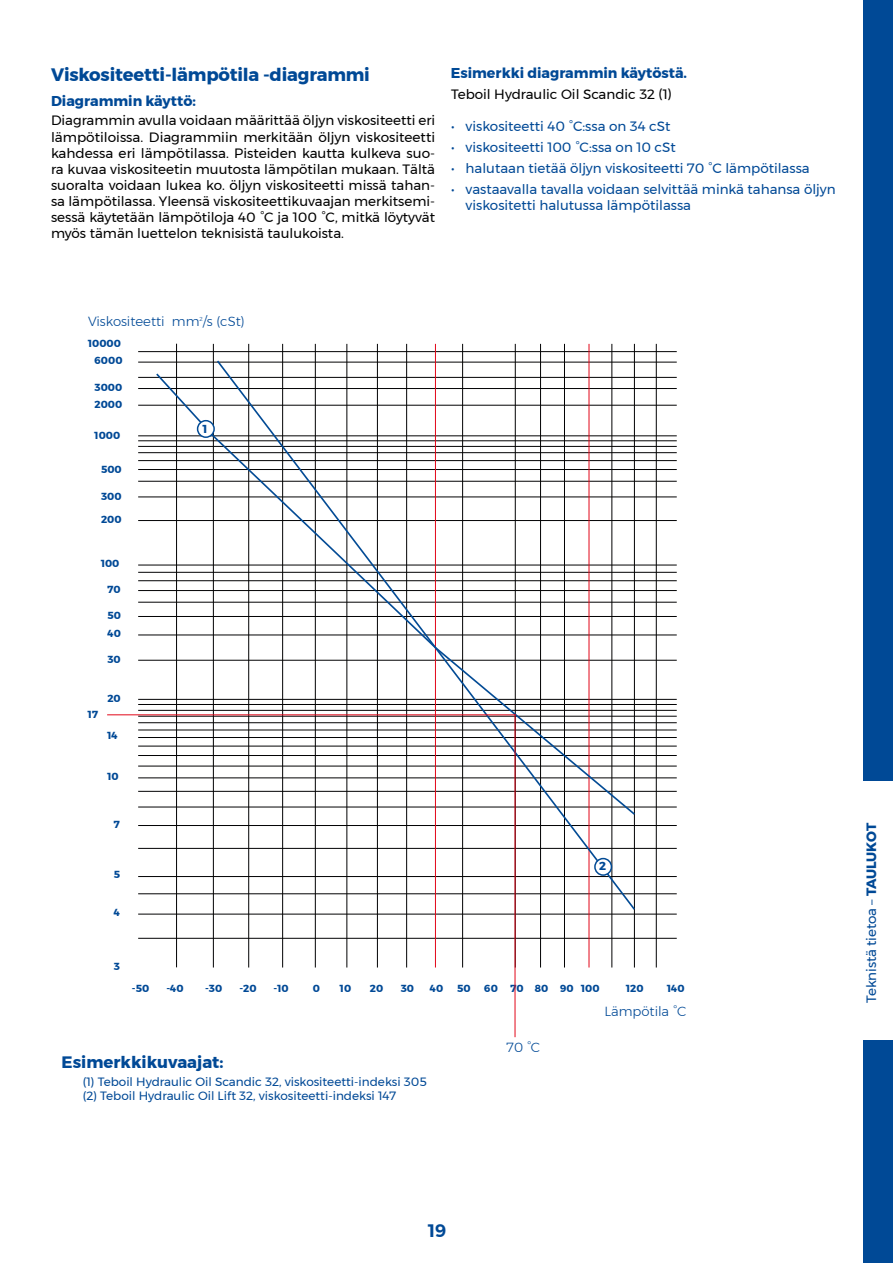
<style>
.page{position:relative;width:893px;height:1263px;background:#fff}
.page>*{position:absolute;margin:0;border:0;box-sizing:border-box;transform-origin:0 0}
.t1{font:700 18px "Montserrat";letter-spacing:-.01em;color:#004996}
.t2{font:600 18px "Montserrat";color:#004996}
.t3{font:700 16.5px "Montserrat";color:#004996}
.t4{font:700 14.25px "Montserrat";color:#004996}
.t5{font:13.5px/16px "Montserrat";color:#000;text-align:justify}
.t6{font:13.5px/16.5px "Montserrat";color:#004996}
.t7{font:300 13.2px "Montserrat";color:#004996}
.t8{font:12px/14.2px "Montserrat";color:#004996}
.t9{font:700 11.55px "Montserrat";color:#004996}
.t10{font:700 10.2px/17.7px "Montserrat";color:#004996;text-align:right}
.t11{font:300 5.85px "Montserrat";color:#004996}
.s1{font-weight:700}
</style>
<div class="page">
<div style="left:863px;top:1041px;width:30px;height:222px;background:#004996"></div>
<div style="left:863px;top:0;width:30px;height:780px;background:#004996"></div>
<hr style="left:138px;top:938px;width:539px;height:1px;background:#020203">
<hr style="left:138px;top:914px;width:539px;height:1px;background:#020203">
<hr style="left:138px;top:893px;width:539px;height:1px;background:#020203">
<hr style="left:138px;top:876px;width:539px;height:1px;background:#020203">
<hr style="left:138px;top:848px;width:539px;height:1px;background:#020203">
<hr style="left:138px;top:825px;width:539px;height:1px;background:#020203">
<hr style="left:138px;top:807px;width:539px;height:1px;background:#020203">
<hr style="left:138px;top:791px;width:539px;height:1px;background:#020203">
<hr style="left:138px;top:778px;width:539px;height:1px;background:#020203">
<hr style="left:138px;top:766px;width:539px;height:1px;background:#020203">
<hr style="left:138px;top:755px;width:539px;height:1px;background:#020203">
<hr style="left:138px;top:746px;width:539px;height:1px;background:#020203">
<hr style="left:138px;top:737px;width:539px;height:1px;background:#020203">
<hr style="left:138px;top:730px;width:539px;height:1px;background:#020203">
<hr style="left:138px;top:722px;width:539px;height:1px;background:#020203">
<hr style="left:138px;top:716px;width:539px;height:1px;background:#020203">
<hr style="left:138px;top:710px;width:539px;height:1px;background:#020203">
<hr style="left:138px;top:704px;width:539px;height:1px;background:#020203">
<hr style="left:138px;top:699px;width:539px;height:1px;background:#020203">
<hr style="left:138px;top:660px;width:539px;height:1px;background:#020203">
<hr style="left:138px;top:635px;width:539px;height:1px;background:#020203">
<hr style="left:138px;top:616px;width:539px;height:1px;background:#020203">
<hr style="left:138px;top:602px;width:539px;height:1px;background:#020203">
<hr style="left:138px;top:590px;width:539px;height:1px;background:#020203">
<hr style="left:138px;top:580px;width:539px;height:1px;background:#020203">
<hr style="left:138px;top:572px;width:539px;height:1px;background:#020203">
<hr style="left:138px;top:565px;width:539px;height:1px;background:#020203">
<hr style="left:138px;top:520px;width:539px;height:1px;background:#020203">
<hr style="left:138px;top:497px;width:539px;height:1px;background:#020203">
<hr style="left:138px;top:481px;width:539px;height:1px;background:#020203">
<hr style="left:138px;top:460px;width:539px;height:1px;background:#020203">
<hr style="left:138px;top:469px;width:539px;height:1px;background:#020203">
<hr style="left:138px;top:446px;width:539px;height:1px;background:#020203">
<hr style="left:138px;top:452px;width:539px;height:1px;background:#020203">
<hr style="left:138px;top:440px;width:539px;height:1px;background:#020203">
<hr style="left:138px;top:405px;width:539px;height:1px;background:#020203">
<hr style="left:138px;top:436px;width:539px;height:1px;background:#020203">
<hr style="left:138px;top:388px;width:539px;height:1px;background:#020203">
<hr style="left:138px;top:377px;width:539px;height:1px;background:#020203">
<hr style="left:138px;top:351px;width:539px;height:1px;background:#020203">
<hr style="left:138px;top:362px;width:539px;height:1px;background:#020203">
<hr style="left:176px;top:344px;width:1px;height:623px;background:#020203">
<hr style="left:213px;top:344px;width:1px;height:623px;background:#020203">
<hr style="left:282px;top:344px;width:1px;height:623px;background:#020203">
<hr style="left:248px;top:344px;width:1px;height:623px;background:#020203">
<hr style="left:315px;top:344px;width:1px;height:623px;background:#020203">
<hr style="left:347px;top:344px;width:1px;height:623px;background:#020203">
<hr style="left:406px;top:344px;width:1px;height:623px;background:#020203">
<hr style="left:377px;top:344px;width:1px;height:623px;background:#020203">
<hr style="left:435px;top:344px;width:1px;height:623px;background:#e20719">
<hr style="left:462px;top:344px;width:1px;height:623px;background:#020203">
<hr style="left:515px;top:344px;width:1px;height:623px;background:#020203">
<hr style="left:540px;top:344px;width:1px;height:623px;background:#020203">
<hr style="left:564px;top:344px;width:1px;height:623px;background:#020203">
<hr style="left:656px;top:344px;width:1px;height:623px;background:#020203">
<hr style="left:589px;top:344px;width:1px;height:623px;background:#e20719">
<hr style="left:634px;top:344px;width:1px;height:623px;background:#020203">
<hr style="left:612px;top:344px;width:1px;height:623px;background:#020203">
<svg style="left:215px;top:359px;width:422px;height:552px"></svg>
<svg style="left:154px;top:372px;width:483px;height:444px"></svg>
<div style="left:198px;top:421px;width:16px;height:16px;background:#fff;border-radius:50%"></div>
<div style="left:197px;top:420px;width:18px;height:18px;border:2px solid #034b95;border-radius:50%"></div>
<hr style="left:515px;top:714px;width:1px;height:323px;background:#e20719">
<hr style="left:107px;top:714px;width:408px;height:1px;background:#e20719">
<div style="left:595px;top:858px;width:16px;height:17px;background:#fff;border-radius:50%"></div>
<div style="left:594px;top:858px;width:18px;height:18px;border:2px solid #034b95;border-radius:50%"></div>
<h1 class="t1" style="left:51px;top:60px;width:320px">Viskositeetti-lämpötila -diagrammi</h1>
<p class="t4" style="left:51px;top:89px;width:146px">Diagrammin käyttö:</p>
<p class="t5" style="left:51px;top:112px;width:386px">Diagrammin avulla voidaan määrittää öljyn viskositeetti eri lämpötiloissa. Diagrammiin merkitään öljyn viskositeetti kahdessa eri lämpötilassa. Pisteiden kautta kulkeva suo&shy;ra kuvaa viskositeetin muutosta lämpötilan mukaan. Tältä suoralta voidaan lukea ko. öljyn viskositeetti missä tahan&shy;sa lämpötilassa. Yleensä viskositeettikuvaajan merkitsemi&shy;sessä käytetään lämpötiloja 40 °C ja 100 °C, mitkä löytyvät myös tämän luettelon teknisistä taulukoista.</p>
<p class="t4" style="left:451px;top:61px;width:238px">Esimerkki diagrammin käytöstä.</p>
<p class="t5" style="left:451px;top:86px;width:222px">Teboil Hydraulic Oil Scandic 32 (1)</p>
<p class="t6" style="left:451px;top:117px;width:221px">• viskositeetti 40 °C:ssa on 34 cSt</p>
<p class="t6" style="left:451px;top:138px;width:226px">• viskositeetti 100 °C:ssa on 10 cSt</p>
<p class="t6" style="left:451px;top:160px;width:360px">• halutaan tietää öljyn viskositeetti 70 °C lämpötilassa</p>
<p class="t6" style="left:466px;top:181px;width:372px;text-indent:-15px">• vastaavalla tavalla voidaan selvittää minkä tahansa öljyn viskositetti halutussa lämpötilassa</p>
<p class="t7" style="left:88px;top:311px;width:158px">Viskositeetti mm /s (cSt)</p>
<p class="t11" style="left:200px;top:314px;width:5px">2</p>
<p class="t10" style="left:88px;top:334px;width:36px">10000<br>6000</p>
<p class="t10" style="left:95px;top:379px;width:29px">3000</p>
<p class="t10" style="left:95px;top:395px;width:29px">2000</p>
<p class="t10" style="left:95px;top:426px;width:27px">1000</p>
<p class="t10" style="left:101px;top:461px;width:22px">500</p>
<p class="t10" style="left:101px;top:487px;width:22px">300</p>
<p class="t10" style="left:101px;top:510px;width:22px">200</p>
<p class="t10" style="left:101px;top:555px;width:20px">100</p>
<p class="t10" style="left:107px;top:580px;width:15px">70</p>
<p class="t10" style="left:107px;top:607px;width:15px">50</p>
<p class="t10" style="left:107px;top:624px;width:15px">40</p>
<p class="t10" style="left:107px;top:650px;width:15px">30</p>
<p class="t10" style="left:88px;top:706px;width:12px">17</p>
<p class="t10" style="left:107px;top:690px;width:15px">20</p>
<p class="t10" style="left:107px;top:727px;width:12px">14</p>
<p class="t10" style="left:107px;top:768px;width:13px">10</p>
<p class="t10" style="left:114px;top:815px;width:8px">7</p>
<p class="t10" style="left:114px;top:866px;width:8px">5</p>
<p class="t10" style="left:114px;top:903px;width:8px">4</p>
<p class="t10" style="left:114px;top:957px;width:8px">3</p>
<p class="t9" style="left:203px;top:420px;width:6px">1</p>
<p class="t9" style="left:599px;top:857px;width:8px">2</p>
<p class="t10" style="left:132px;top:979px;width:19px">-50</p>
<p class="t10" style="left:166px;top:979px;width:19px">-40</p>
<p class="t10" style="left:205px;top:979px;width:19px">-30</p>
<p class="t10" style="left:239px;top:979px;width:19px">-20</p>
<p class="t10" style="left:273px;top:979px;width:17px">-10</p>
<p class="t10" style="left:313px;top:979px;width:9px">0</p>
<p class="t10" style="left:340px;top:979px;width:13px">10</p>
<p class="t10" style="left:370px;top:979px;width:15px">20</p>
<p class="t10" style="left:401px;top:979px;width:15px">30</p>
<p class="t10" style="left:430px;top:979px;width:15px">40</p>
<p class="t10" style="left:457px;top:979px;width:15px">50</p>
<p class="t10" style="left:484px;top:979px;width:117px">60 70 80 90 100</p>
<p class="t10" style="left:626px;top:979px;width:19px">120</p>
<p class="t10" style="left:667px;top:979px;width:19px">140</p>
<p class="t7" style="left:604px;top:1001px;width:83px">Lämpötila °C</p>
<p class="t7" style="left:506px;top:1037px;width:35px">70 °C</p>
<p class="t3" style="left:62px;top:1049px;width:163px">Esimerkkikuvaajat:</p>
<p class="t8" style="left:83px;top:1075px;width:345px">(1) Teboil Hydraulic Oil Scandic 32, viskositeetti-indeksi 305 (2) Teboil Hydraulic Oil Lift 32, viskositeetti-indeksi 147</p>
<p class="t6" style="left:863px;top:1003px;width:181px;rotate:-90deg">Teknistä tietoa – <span class="s1">TAULUKOT</span></p>
<h1 class="t2" style="left:428px;top:1216px;width:20px">19</h1>
</div>
